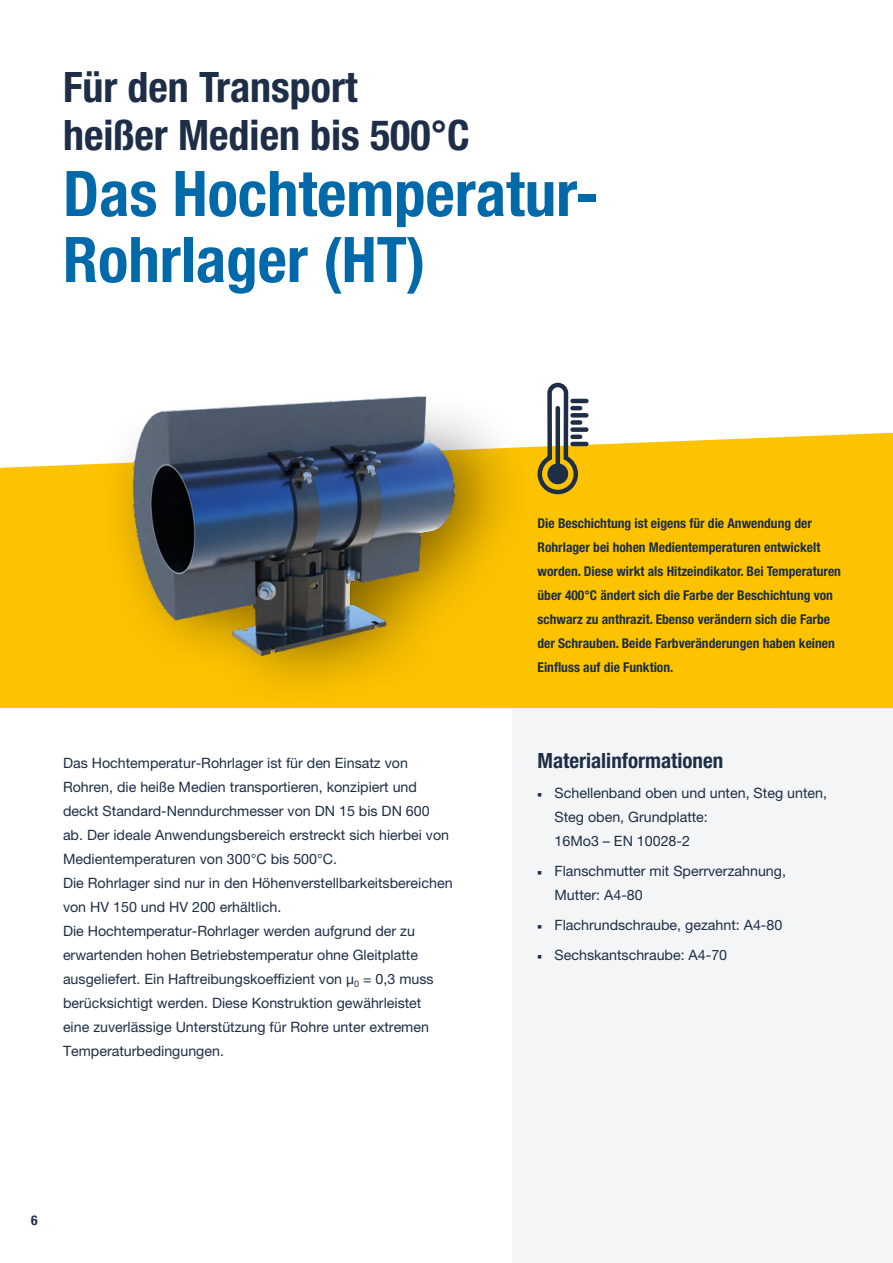
<style>
.page{position:relative;width:893px;height:1263px;background:#fff}
.page>*{position:absolute;margin:0;border:0;box-sizing:border-box;transform-origin:0 0}
.t1{font:700 condensed 63px/66px "Helvetica Neue LT Pro";color:#0069a9}
.t2{font:700 condensed 42px/48px "Helvetica Neue LT Pro";color:#1d2e46}
.t3{font:700 condensed 21px "Helvetica Neue LT Pro";color:#1d2e46}
.t4{font:14.25px/24px "Helvetica Neue LT Pro";color:#1d2e46}
.t5{font:700 condensed 13.5px/24px "Helvetica Neue LT Pro";color:#1d2e46}
</style>
<div class="page">
<div style="left:512px;top:708px;width:381px;height:555px;background:#f4f5f6"></div>
<div style="left:0;top:433px;width:893px;height:275px;background:#fdc300"></div>
<div style="left:94px;top:388px;width:441px;height:324px;background:#000;opacity:.5"></div>
<hr style="left:573px;top:442px;width:13px;height:4px;background:#1d2e46">
<div style="left:573px;top:427px;width:13px;height:5px;background:#1d2e46"></div>
<div style="left:573px;top:413px;width:13px;height:5px;background:#1d2e46"></div>
<hr style="left:573px;top:399px;width:13px;height:4px;background:#1d2e46">
<svg style="left:535px;top:382px;width:45px;height:114px"></svg>
<div style="left:555px;top:408px;width:5px;height:62px;background:#1d2e46"></div>
<img style="left:128px;top:388px;width:334px;height:276px">
<h2 class="t2" style="left:63px;top:63px;width:408px">Für den Transport heißer Medien bis 500°C</h2>
<h1 class="t1" style="left:63px;top:160px;width:537px">Das Hochtemperatur-<br>Rohrlager (HT)</h1>
<p class="t4" style="left:63px;top:751px;width:391px">Das Hochtemperatur-Rohrlager ist für den Einsatz von Rohren, die heiße Medien transportieren, konzipiert und deckt Standard-Nenndurchmesser von DN 15 bis DN 600 ab. Der ideale Anwendungsbereich erstreckt sich hierbei von Medientemperaturen von 300°C bis 500°C.<br>Die Rohrlager sind nur in den Höhenverstellbarkeitsbereichen von HV 150 und HV 200 erhältlich.<br>Die Hochtemperatur-Rohrlager werden aufgrund der zu erwartenden hohen Betriebstemperatur ohne Gleitplatte ausgeliefert. Ein Haftreibungskoeffizient von µ<sub>0</sub> = 0,3 muss berücksichtigt werden. Diese Konstruktion gewährleistet<br>eine zuverlässige Unterstützung für Rohre unter extremen Temperaturbedingungen.</p>
<p class="t5" style="left:31px;top:1208px;width:8px">6</p>
<p class="t5" style="left:537px;top:511px;width:305px">Die Beschichtung ist eigens für die Anwendung der Rohrlager bei hohen Medientemperaturen entwickelt worden. Diese wirkt als Hitzeindikator. Bei Temperaturen über 400°C ändert sich die Farbe der Beschichtung von schwarz zu anthrazit. Ebenso verändern sich die Farbe der Schrauben. Beide Farbveränderungen haben keinen Einfluss auf die Funktion.</p>
<h3 class="t3" style="left:537px;top:748px;width:187px">Materialinformationen</h3>
<p class="t4" style="left:555px;top:781px;width:274px">Schellenband oben und unten, Steg unten,<br>Steg oben, Grundplatte:<br>16Mo3 – EN 10028-2</p>
<p class="t4" style="left:555px;top:859px;width:233px">Flanschmutter mit Sperrverzahnung,<br>Mutter: A4-80</p>
<p class="t4" style="left:555px;top:910px;width:229px;line-height:30px">Flachrundschraube, gezahnt: A4-80<br>Sechskantschraube: A4-70</p>
</div>
